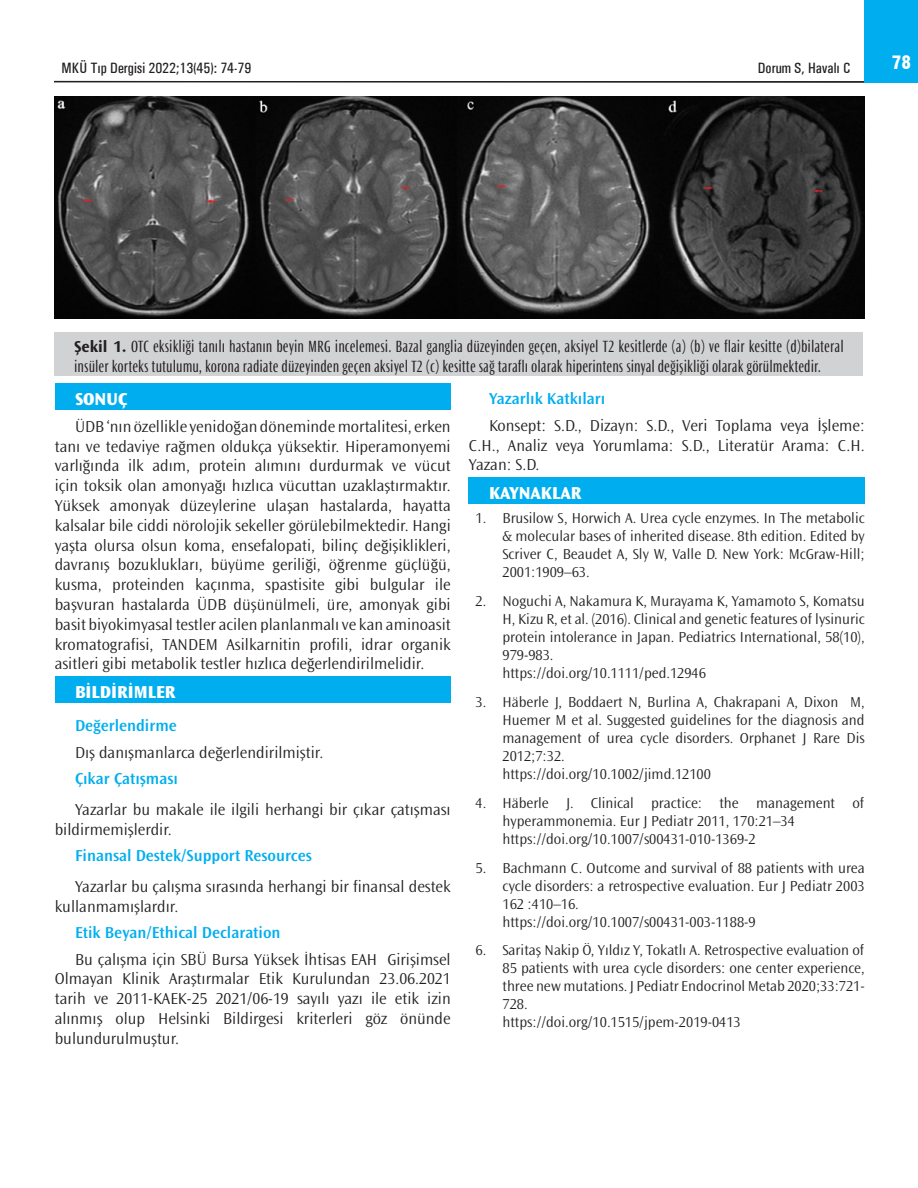
<style>
.page{position:relative;width:918px;height:1188px;background:#fff}
.page>*{position:absolute;margin:0;border:0;box-sizing:border-box;transform-origin:0 0}
.Gövde_Başlık_1__Sevi{font:800 18px "Ocean Sans MT Pro";color:#fff}
.Sayfa_No{font:900 condensed 18px "Swiss 721 BT";color:#fff}
.Makale_Metni_Gövde-T{font:300 16.5px/19.8px "Ocean Sans MT Pro";color:#231f20;text-align:justify}
.Şekil_Alt_Yazısı-TR{font:condensed 16.5px/19.8px "Ocean Sans MT Pro";color:#231f20}
.Gövde_Başlık_2__Sevi{font:600 16.5px "Ocean Sans MT Pro";color:#00aeef}
.Gövde_Başlık_2__Sevi-2{font:300 16.5px/19.8px "Ocean Sans MT Pro";color:#231f20}
.Makale_Metni_Gövde-T-2{font:600 16.5px "Ocean Sans MT Pro";color:#00aeef}
.t1{font:300 15px/18px "Ocean Sans MT Pro";color:#231f20}
.t2{font:300 15px/18px "Ocean Sans MT Pro";color:#212121}
.İç_Sayfa_Üst_Başlık{font:500 15px "Univers Condensed";color:#231f20}
.s1{font-weight:700;font-stretch:normal}
.s2{color:#212121}
</style>
<div class="page">
<div style="left:865px;top:0;width:53px;height:82px;background:#00aeef"></div>
<svg style="left:54px;top:81px;width:811px;height:2px"></svg>
<hr style="left:54px;top:81px;width:810px;height:1px;background:#231f20">
<div style="left:55px;top:384px;width:396px;height:26px;background:#00aeef"></div>
<div style="left:55px;top:676px;width:396px;height:27px;background:#00aeef"></div>
<div style="left:469px;top:477px;width:396px;height:27px;background:#00aeef"></div>
<img style="left:55px;top:96px;width:810px;height:222px">
<div style="left:55px;top:332px;width:808px;height:44px;background:#d1d2d4"></div>
<p class="İç_Sayfa_Üst_Başlık" style="left:62px;top:59px;width:191px">MKÜ Tıp Dergisi 2022;13(45): 74-79</p>
<p class="İç_Sayfa_Üst_Başlık" style="left:758px;top:59px;width:94px">Dorum S, Havalı C</p>
<p class="Sayfa_No" style="left:892px;top:51px;width:21px">78</p>
<p class="Şekil_Alt_Yazısı-TR" style="left:74px;top:336px;width:771px"><span class="s1">Şekil 1.</span> OTC eksikliği tanılı hastanın beyin MRG incelemesi. Bazal ganglia düzeyinden geçen, aksiyel T2 kesitlerde (a) (b) ve flair kesitte (d)bilateral insüler korteks tutulumu, korona radiate düzeyinden geçen aksiyel T2 (c) kesitte sağ taraflı olarak hiperintens sinyal değişikliği olarak görülmektedir.</p>
<p class="Gövde_Başlık_1__Sevi" style="left:75px;top:388px;width:54px">SONUÇ</p>
<p class="Makale_Metni_Gövde-T" style="left:55px;top:416px;width:398px;text-indent:20px">ÜDB ‘nın özellikle yenidoğan döneminde mortalitesi, erken tanı ve tedaviye rağmen oldukça yüksektir. Hiperamonyemi varlığında ilk adım, protein alımını durdurmak ve vücut için toksik olan amonyağı hızlıca vücuttan uzaklaştırmaktır.<br>Yüksek amonyak düzeylerine ulaşan hastalarda, hayatta kalsalar bile ciddi nörolojik sekeller görülebilmektedir. Hangi yaşta olursa olsun koma, ensefalopati, bilinç değişiklikleri, davranış bozuklukları, büyüme geriliği, öğrenme güçlüğü, kusma, proteinden kaçınma, spastisite gibi bulgular ile başvuran hastalarda ÜDB düşünülmeli, üre, amonyak gibi basit biyokimyasal testler acilen planlanmalı ve kan aminoasit kromatografisi, TANDEM Asilkarnitin profili, idrar organik asitleri gibi metabolik testler hızlıca değerlendirilmelidir.</p>
<p class="Gövde_Başlık_1__Sevi" style="left:75px;top:681px;width:102px">BİLDİRİMLER</p>
<p class="Gövde_Başlık_2__Sevi" style="left:75px;top:716px;width:103px">Değerlendirme</p>
<p class="Makale_Metni_Gövde-T" style="left:75px;top:742px;width:250px">Dış danışmanlarca değerlendirilmiştir.</p>
<p class="Gövde_Başlık_2__Sevi" style="left:75px;top:769px;width:104px">Çıkar Çatışması</p>
<p class="Gövde_Başlık_2__Sevi-2" style="left:55px;top:799px;width:397px;text-indent:20px">Yazarlar bu makale ile ilgili herhangi bir çıkar çatışması bildirmemişlerdir.</p>
<p class="Makale_Metni_Gövde-T-2" style="left:75px;top:846px;width:238px">Finansal Destek/Support Resources</p>
<p class="Makale_Metni_Gövde-T" style="left:55px;top:876px;width:398px;text-indent:20px">Yazarlar bu çalışma sırasında herhangi bir finansal destek kullanmamışlardır.</p>
<p class="Gövde_Başlık_2__Sevi" style="left:75px;top:923px;width:207px">Etik Beyan/Ethical Declaration</p>
<p class="Makale_Metni_Gövde-T" style="left:55px;top:949px;width:398px;text-indent:20px">Bu çalışma için SBÜ Bursa Yüksek İhtisas EAH Girişimsel Olmayan Klinik Araştırmalar Etik Kurulundan 23.06.2021 tarih ve 2011-KAEK-25 2021/06-19 sayılı yazı ile etik izin alınmış olup Helsinki Bildirgesi kriterleri göz önünde bulundurulmuştur.</p>
<p class="Gövde_Başlık_2__Sevi" style="left:489px;top:389px;width:118px">Yazarlık Katkıları</p>
<p class="Makale_Metni_Gövde-T" style="left:469px;top:415px;width:398px;text-indent:20px">Konsept: S.D., Dizayn: S.D., Veri Toplama veya İşleme:<br>C.H., Analiz veya Yorumlama: S.D., Literatür Arama: C.H.<br>Yazan: S.D.</p>
<p class="Gövde_Başlık_1__Sevi" style="left:489px;top:482px;width:94px">KAYNAKLAR</p>
<p class="t1" style="left:502px;top:509px;width:364px;text-align:justify;text-indent:-27px">1. Brusilow S, Horwich A. Urea cycle enzymes. In The metabolic &amp; molecular bases of inherited disease. 8th edition. Edited by Scriver C, Beaudet A, Sly W, Valle D. New York: McGraw-Hill; 2001:1909–63.</p>
<p class="t1" style="left:502px;top:592px;width:364px;text-indent:-27px">2. Noguchi A, Nakamura K, Murayama K, Yamamoto S, Komatsu H, Kizu R, et al. (2016). Clinical and genetic features of lysinuric protein intolerance in Japan. Pediatrics International, 58(10), 979-983.<br>https://doi.org/10.1111/ped.12946</p>
<p class="t2" style="left:502px;top:693px;width:364px;text-indent:-27px">3. Häberle J, Boddaert N, Burlina A, Chakrapani A, Dixon M, Huemer M et al. Suggested guidelines for the diagnosis and management of urea cycle disorders. Orphanet J Rare Dis 2012;7:32.<br>https://doi.org/10.1002/jimd.12100</p>
<p class="t1" style="left:502px;top:794px;width:363px;text-indent:-27px">4. Häberle J. Clinical practice: the management of hyperammonemia. Eur J Pediatr 2011, 170:21–34 <span class="s2">https://doi.org/10.</span>1007/s00431-010-1369-2</p>
<p class="t1" style="left:502px;top:859px;width:364px;text-indent:-27px">5. Bachmann C. Outcome and survival of 88 patients with urea cycle disorders: a retrospective evaluation. Eur J Pediatr 2003<br>162 :410–16.<br><span class="s2">https://doi.org/10.</span>1007/s00431-003-1188-9</p>
<p class="t2" style="left:502px;top:941px;width:364px;text-indent:-27px">6. Saritaş Nakip Ö, Yıldız Y, Tokatlı A. Retrospective evaluation of 85 patients with urea cycle disorders: one center experience, three new mutations. J Pediatr Endocrinol Metab 2020;33:721- 728.<br>https://doi.org/10.1515/jpem-2019-0413</p>
</div>
